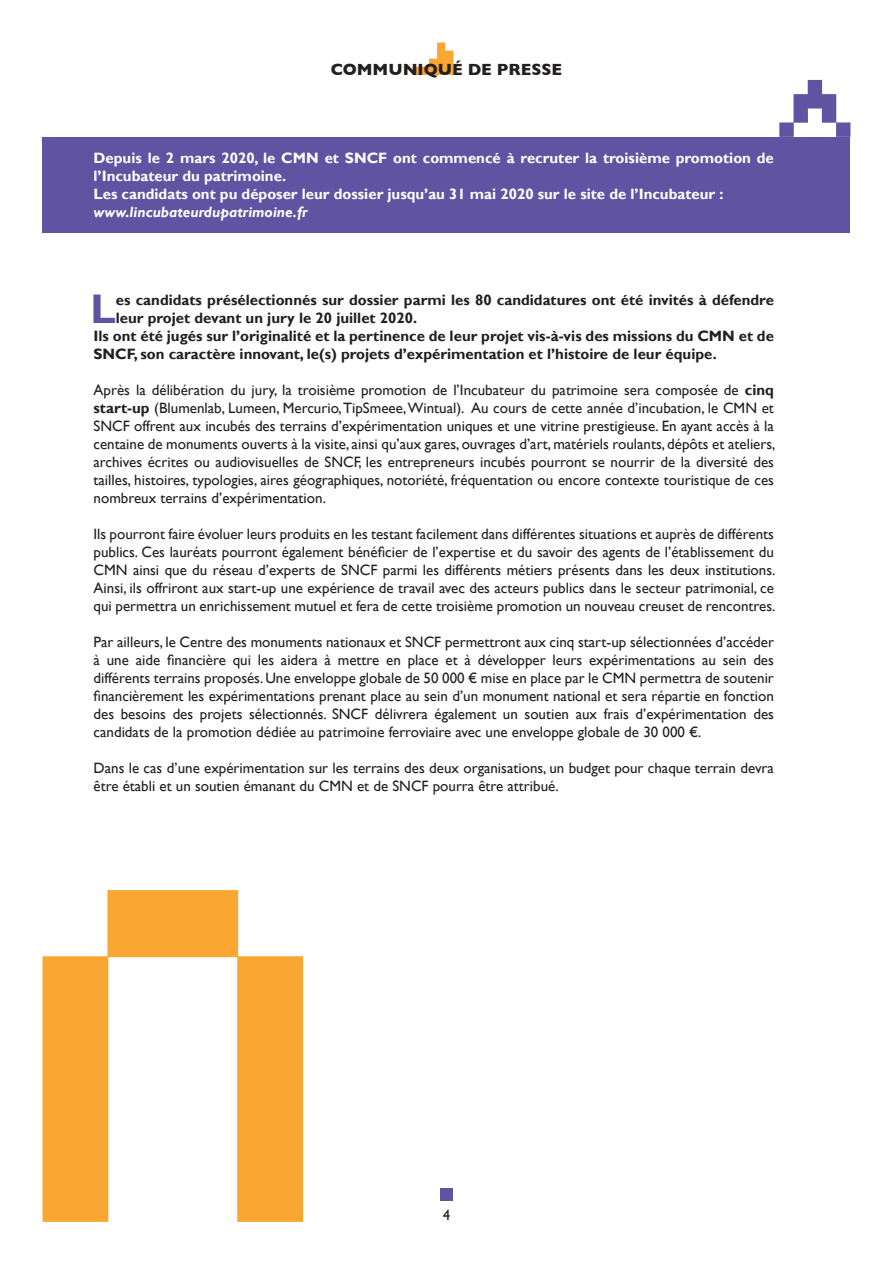
<style>
.page{position:relative;width:893px;height:1263px;background:#fff}
.page>*{position:absolute;margin:0;border:0;box-sizing:border-box;transform-origin:0 0}
.t1{font:700 41.4px "Gill Sans";color:#6053a2}
.t2{font:700 16.5px "Gill Sans";color:#231f20}
.t3{font:15px/18px "Gill Sans";color:#231f20;text-align:justify}
.t4{font:700 15px "Gill Sans";color:#231f20}
.t5{font:700 15px/18px "Gill Sans";color:#fff}
.t6{font:italic 700 15px "Gill Sans";color:#fff}
.s1{font-weight:700}
</style>
<div class="page">
<svg style="left:413px;top:43px;width:40px;height:32px"></svg>
<div style="left:43px;top:137px;width:807px;height:96px;background:#6053a2"></div>
<svg style="left:43px;top:890px;width:260px;height:332px"></svg>
<svg style="left:779px;top:80px;width:71px;height:57px"></svg>
<div style="left:440px;top:1188px;width:12px;height:12px;background:#6053a2"></div>
<p class="t2" style="left:331px;top:56px;width:233px">COMMUNIQUÉ DE PRESSE</p>
<p class="t5" style="left:94px;top:150px;width:682px">Depuis le 2 mars 2020, le CMN et SNCF ont commencé à recruter la troisième promotion de l’Incubateur du patrimoine.<br>Les candidats ont pu déposer leur dossier jusqu’au 31 mai 2020 sur le site de l’Incubateur :</p>
<p class="t6" style="left:94px;top:204px;width:216px">www.lincubateurdupatrimoine.fr</p>
<h1 class="t1" style="left:90px;top:284px;width:27px">L</h1>
<p class="t4" style="left:116px;top:291px;width:660px">es candidats présélectionnés sur dossier parmi les 80 candidatures ont été invités à défendre</p>
<p class="t4" style="left:116px;top:309px;width:303px">leur projet devant un jury le 20 juillet 2020.</p>
<p class="t4" style="left:94px;top:327px;width:682px">Ils ont été jugés sur l’originalité et la pertinence de leur projet vis-à-vis des missions du CMN et de</p>
<p class="t4" style="left:94px;top:345px;width:625px">SNCF, son caractère innovant, le(s) projets d’expérimentation et l’histoire de leur équipe.</p>
<p class="t3" style="left:94px;top:381px;width:683px">Après la délibération du jury, la troisième promotion de l’Incubateur du patrimoine sera composée de <span class="s1">cinq start-up</span> (Blumenlab, Lumeen, Mercurio, TipSmeee, Wintual). Au cours de cette année d’incubation, le CMN et SNCF offrent aux incubés des terrains d’expérimentation uniques et une vitrine prestigieuse. En ayant accès à la centaine de monuments ouverts à la visite, ainsi qu’aux gares, ouvrages d’art, matériels roulants, dépôts et ateliers, archives écrites ou audiovisuelles de SNCF, les entrepreneurs incubés pourront se nourrir de la diversité des tailles, histoires, typologies, aires géographiques, notoriété, fréquentation ou encore contexte touristique de ces nombreux terrains d’expérimentation.</p>
<p class="t3" style="left:94px;top:525px;width:683px">Ils pourront faire évoluer leurs produits en les testant facilement dans différentes situations et auprès de différents publics. Ces lauréats pourront également bénéficier de l’expertise et du savoir des agents de l’établissement du CMN ainsi que du réseau d’experts de SNCF parmi les différents métiers présents dans les deux institutions.<br>Ainsi, ils offriront aux start-up une expérience de travail avec des acteurs publics dans le secteur patrimonial, ce qui permettra un enrichissement mutuel et fera de cette troisième promotion un nouveau creuset de rencontres.</p>
<p class="t3" style="left:94px;top:633px;width:682px">Par ailleurs, le Centre des monuments nationaux et SNCF permettront aux cinq start-up sélectionnées d’accéder à une aide financière qui les aidera à mettre en place et à développer leurs expérimentations au sein des différents terrains proposés. Une enveloppe globale de 50 000 € mise en place par le CMN permettra de soutenir financièrement les expérimentations prenant place au sein d’un monument national et sera répartie en fonction des besoins des projets sélectionnés. SNCF délivrera également un soutien aux frais d’expérimentation des candidats de la promotion dédiée au patrimoine ferroviaire avec une enveloppe globale de 30 000 €.</p>
<p class="t3" style="left:94px;top:759px;width:682px">Dans le cas d’une expérimentation sur les terrains des deux organisations, un budget pour chaque terrain devra être établi et un soutien émanant du CMN et de SNCF pourra être attribué.</p>
<p class="t3" style="left:443px;top:1206px;width:9px">4</p>
</div>
